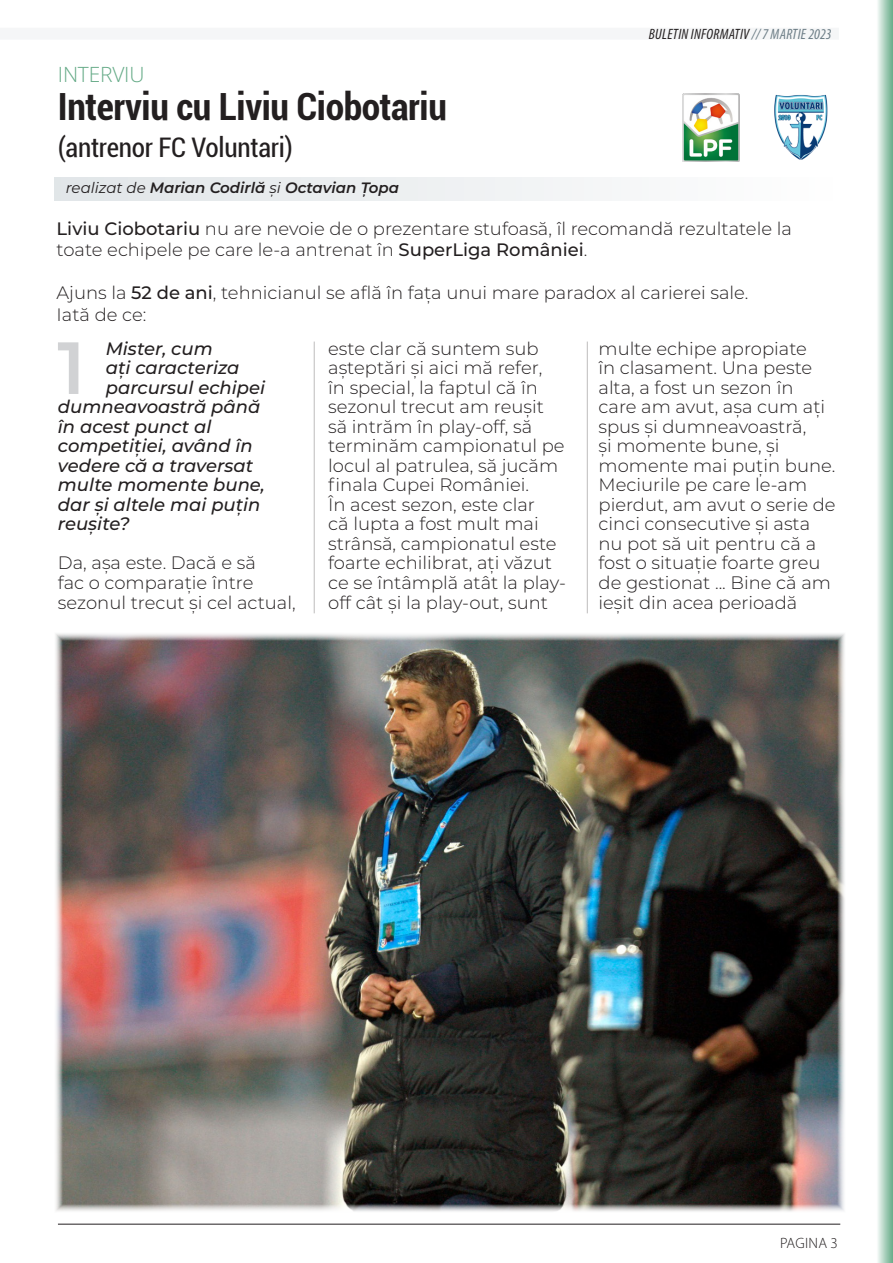
<style>
.page{position:relative;width:893px;height:1263px;background:#fff}
.page>*{position:absolute;margin:0;border:0;box-sizing:border-box;transform-origin:0 0}
.t1{font:600 73.65px "Montserrat";color:#d1d2d4}
.t2{font:700 condensed 37.5px "Roboto";letter-spacing:-.01em;color:#231f20}
.t3{font:condensed 27px "Roboto";letter-spacing:-.01em;color:#231f20}
.t4{font:300 21px "Open Sans";letter-spacing:-.01em;color:#66ab88}
.t5{font:300 18px/19.5px "Montserrat";color:#231f20}
.t6{font:italic 500 18px "Montserrat";color:#231f20}
.t7{font:italic 600 15px "Montserrat";color:#231f20}
.t8{font:italic condensed 15px "Myriad Pro";letter-spacing:.02em;color:#231f20}
.t9{font:300 15px "Myriad Pro";letter-spacing:.02em;color:#231f20}
.s1{color:#6c7d86}
.s2{font-weight:400}
.s3{font-weight:500}
</style>
<div class="page">
<div style="left:0;top:28px;width:839px;height:12px;background:#f5f6f7"></div>
<svg style="left:878px;top:0;width:15px;height:1263px;background:#a8cfbb"></svg>
<hr style="left:58px;top:1224px;width:782px;height:1px;background:#231f20">
<img style="left:55px;top:633px;width:790px;height:579px">
<div style="left:54px;top:177px;width:785px;height:24px;background:linear-gradient(to right,#e0e5e8,#fefefe)"></div>
<img style="left:682px;top:94px;width:57px;height:67px">
<img style="left:774px;top:94px;width:54px;height:66px">
<hr style="left:314px;top:342px;width:1px;height:271px;background:#231f20">
<hr style="left:587px;top:342px;width:1px;height:271px;background:#231f20">
<p class="t8" style="left:649px;top:25px;width:184px">BULETIN INFORMATIV <span class="s1">// 7 MARTIE 2023</span></p>
<p class="t4" style="left:58px;top:60px;width:88px">INTERVIU</p>
<p class="t2" style="left:58px;top:80px;width:390px">Interviu cu Liviu Ciobotariu</p>
<p class="t3" style="left:58px;top:129px;width:236px">(antrenor FC Voluntari)</p>
<p class="t7" style="left:66px;top:177px;width:335px"><span class="s2">realizat de</span> Marian Codirlă <span class="s2">și</span> Octavian Țopa</p>
<p class="t5" style="left:57px;top:217px;width:737px;line-height:21.6px"><span class="s3">Liviu Ciobotariu</span> nu are nevoie de o prezentare stufoasă, îl recomandă rezultatele la toate echipele pe care le-a antrenat în <span class="s3">SuperLiga României</span>.</p>
<p class="t5" style="left:57px;top:283px;width:693px">Ajuns la <span class="s3">52 de ani</span>, tehnicianul se află în fața unui mare paradox al carierei sale.</p>
<p class="t5" style="left:57px;top:304px;width:91px">Iată de ce:</p>
<p class="t1" style="left:57px;top:316px;width:30px">1</p>
<p class="t6" style="left:106px;top:336px;width:108px">Mister, cum</p>
<p class="t6" style="left:106px;top:355px;width:135px">ați caracteriza</p>
<p class="t6" style="left:106px;top:375px;width:161px">parcursul echipei</p>
<p class="t6" style="left:58px;top:394px;width:204px">dumneavoastră până</p>
<p class="t6" style="left:58px;top:414px;width:155px">în acest punct al</p>
<p class="t6" style="left:58px;top:433px;width:196px">competiției, având în</p>
<p class="t6" style="left:58px;top:453px;width:197px">vedere că a traversat</p>
<p class="t6" style="left:58px;top:472px;width:209px">multe momente bune,</p>
<p class="t6" style="left:58px;top:492px;width:204px">dar și altele mai puțin</p>
<p class="t6" style="left:58px;top:511px;width:73px">reușite?</p>
<p class="t5" style="left:58px;top:553px;width:239px">Da, așa este. Dacă e să<br>fac o comparație între sezonul trecut și cel actual,</p>
<p class="t5" style="left:328px;top:338px;width:239px">este clar că suntem sub așteptări și aici mă refer,<br>în special, la faptul că în sezonul trecut am reușit să intrăm în play-off, să terminăm campionatul pe locul al patrulea, să jucăm finala Cupei României.<br>În acest sezon, este clar<br>că lupta a fost mult mai strânsă, campionatul este foarte echilibrat, ați văzut ce se întâmplă atât la play&shy;off cât și la play-out, sunt</p>
<p class="t5" style="left:598px;top:338px;width:239px">multe echipe apropiate<br>în clasament. Una peste alta, a fost un sezon în care am avut, așa cum ați spus și dumneavoastră,<br>și momente bune, și momente mai puțin bune.<br>Meciurile pe care le-am pierdut, am avut o serie de cinci consecutive și asta nu pot să uit pentru că a fost o situație foarte greu de gestionat ... Bine că am ieșit din acea perioadă</p>
<p class="t9" style="left:780px;top:1234px;width:59px">PAGINA 3</p>
</div>
